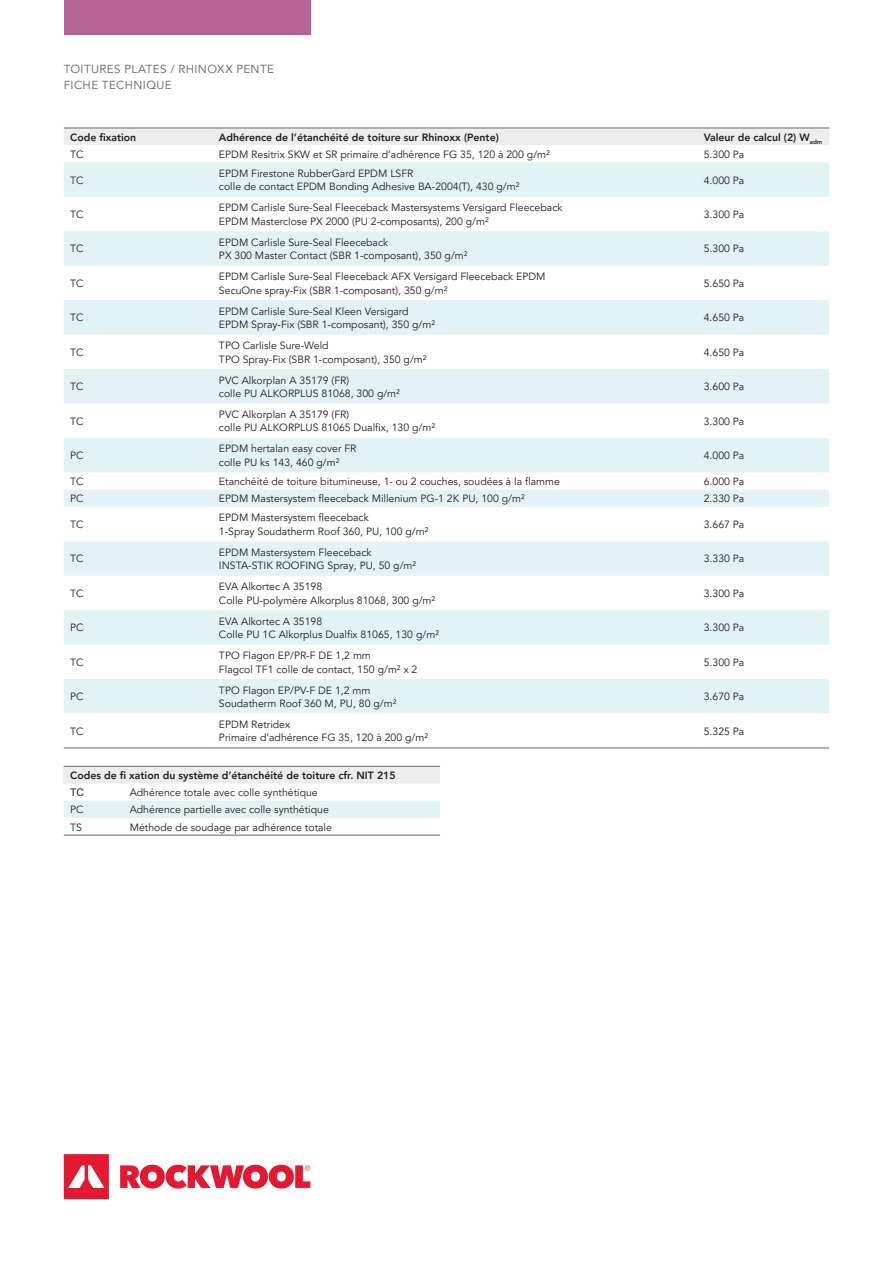
<style>
.page{position:relative;width:893px;height:1263px;background:#fff}
.page>*{position:absolute;margin:0;border:0;box-sizing:border-box;transform-origin:0 0}
.t1{font:11.7px/16.5px "Avenir LT Pro";letter-spacing:.035em;color:#636366}
.t2{font:10.5px/13.5px "Avenir LT Pro";color:#231f20}
.t3{font:800 10.5px "Avenir LT Pro";color:#231f20}
.t4{font:10.5px "Arial";color:#231f20}
</style>
<div class="page">
<div style="left:64px;top:0;width:246px;height:34px;background:#b76397"></div>
<svg style="left:64px;top:1154px;width:246px;height:45px"></svg>
<div style="left:64px;top:129px;width:765px;height:16px;background:#ededee"></div>
<svg style="left:64px;top:162px;width:765px;height:345px;fill:#e2f3f6"></svg>
<svg style="left:64px;top:541px;width:765px;height:172px;fill:#e2f3f6"></svg>
<hr style="left:64px;top:128px;width:149px;height:1px;background:#636366">
<hr style="left:213px;top:128px;width:484px;height:1px;background:#636366">
<hr style="left:697px;top:128px;width:132px;height:1px;background:#636366">
<hr style="left:64px;top:747px;width:149px;height:1px;background:#636366">
<hr style="left:213px;top:747px;width:484px;height:1px;background:#636366">
<hr style="left:697px;top:747px;width:132px;height:1px;background:#636366">
<div style="left:64px;top:766px;width:376px;height:17px;background:#ededee"></div>
<svg style="left:64px;top:801px;width:376px;height:34px"></svg>
<hr style="left:64px;top:766px;width:59px;height:1px;background:#636366">
<hr style="left:123px;top:766px;width:317px;height:1px;background:#636366">
<hr style="left:64px;top:835px;width:59px;height:1px;background:#636366">
<hr style="left:123px;top:835px;width:317px;height:1px;background:#636366">
<p class="t1" style="left:64px;top:61px;width:212px">TOITURES PLATES / RHINOXX PENTE<br>FICHE TECHNIQUE</p>
<p class="t3" style="left:70px;top:131px;width:68px">Code fixation</p>
<p class="t3" style="left:219px;top:131px;width:281px">Adhérence de l’étanchéité de toiture sur Rhinoxx (Pente)</p>
<p class="t3" style="left:704px;top:131px;width:120px">Valeur de calcul (2) W<sub>adm</sub></p>
<p class="t2" style="left:70px;top:148px;width:15px">TC</p>
<p class="t2" style="left:219px;top:148px;width:332px">EPDM Resitrix SKW et SR primaire d’adhérence FG 35, 120 à 200 g/m²</p>
<p class="t2" style="left:704px;top:148px;width:42px">5.300 Pa</p>
<p class="t2" style="left:70px;top:173px;width:15px">TC</p>
<p class="t2" style="left:219px;top:167px;width:302px">EPDM Firestone RubberGard EPDM LSFR<br>colle de contact EPDM Bonding Adhesive BA-2004(T), 430 g/m²</p>
<p class="t2" style="left:704px;top:173px;width:42px">4.000 Pa</p>
<p class="t2" style="left:70px;top:208px;width:15px">TC</p>
<p class="t2" style="left:219px;top:201px;width:345px">EPDM Carlisle Sure-Seal Fleeceback Mastersystems Versigard Fleeceback<br>EPDM Masterclose PX 2000 (PU 2-composants), 200 g/m²</p>
<p class="t2" style="left:704px;top:208px;width:42px">3.300 Pa</p>
<p class="t2" style="left:70px;top:242px;width:15px">TC</p>
<p class="t2" style="left:219px;top:236px;width:250px">EPDM Carlisle Sure-Seal Fleeceback<br>PX 300 Master Contact (SBR 1-composant), 350 g/m²</p>
<p class="t2" style="left:704px;top:242px;width:42px">5.300 Pa</p>
<p class="t2" style="left:70px;top:277px;width:15px">TC</p>
<p class="t2" style="left:219px;top:270px;width:328px">EPDM Carlisle Sure-Seal Fleeceback AFX Versigard Fleeceback EPDM<br>SecuOne spray-Fix (SBR 1-composant), 350 g/m²</p>
<p class="t2" style="left:704px;top:277px;width:42px">5.650 Pa</p>
<p class="t2" style="left:70px;top:311px;width:15px">TC</p>
<p class="t2" style="left:219px;top:304px;width:218px">EPDM Carlisle Sure-Seal Kleen Versigard<br>EPDM Spray-Fix (SBR 1-composant), 350 g/m²</p>
<p class="t2" style="left:704px;top:311px;width:42px">4.650 Pa</p>
<p class="t2" style="left:70px;top:346px;width:15px">TC</p>
<p class="t2" style="left:219px;top:339px;width:209px">TPO Carlisle Sure-Weld<br>TPO Spray-Fix (SBR 1-composant), 350 g/m²</p>
<p class="t2" style="left:704px;top:346px;width:42px">4.650 Pa</p>
<p class="t2" style="left:70px;top:380px;width:15px">TC</p>
<p class="t2" style="left:219px;top:373px;width:183px">PVC Alkorplan A 35179 (FR)<br>colle PU ALKORPLUS 81068, 300 g/m²</p>
<p class="t2" style="left:704px;top:380px;width:42px">3.600 Pa</p>
<p class="t2" style="left:70px;top:414px;width:15px">TC</p>
<p class="t2" style="left:219px;top:408px;width:218px">PVC Alkorplan A 35179 (FR)<br>colle PU ALKORPLUS 81065 Dualfix, 130 g/m²</p>
<p class="t2" style="left:704px;top:414px;width:42px">3.300 Pa</p>
<p class="t2" style="left:70px;top:449px;width:15px">PC</p>
<p class="t2" style="left:219px;top:442px;width:139px">EPDM hertalan easy cover FR colle PU ks 143, 460 g/m²</p>
<p class="t2" style="left:704px;top:449px;width:42px">4.000 Pa</p>
<p class="t2" style="left:70px;top:475px;width:15px">TC</p>
<p class="t2" style="left:219px;top:475px;width:342px">Etanchéité de toiture bitumineuse, 1- ou 2 couches, soudées à la flamme</p>
<p class="t2" style="left:704px;top:475px;width:42px">6.000 Pa</p>
<p class="t2" style="left:70px;top:492px;width:15px">PC</p>
<p class="t2" style="left:219px;top:492px;width:307px">EPDM Mastersystem fleeceback Millenium PG-1 2K PU, 100 g/m²</p>
<p class="t2" style="left:704px;top:492px;width:42px">2.330 Pa</p>
<p class="t2" style="left:70px;top:518px;width:15px">TC</p>
<p class="t2" style="left:219px;top:511px;width:211px">EPDM Mastersystem fleeceback<br>1-Spray Soudatherm Roof 360, PU, 100 g/m²</p>
<p class="t2" style="left:704px;top:518px;width:42px">3.667 Pa</p>
<p class="t2" style="left:70px;top:552px;width:15px">TC</p>
<p class="t2" style="left:219px;top:545px;width:199px">EPDM Mastersystem Fleeceback<br>INSTA-STIK ROOFING Spray, PU, 50 g/m²</p>
<p class="t2" style="left:704px;top:552px;width:42px">3.330 Pa</p>
<p class="t2" style="left:70px;top:587px;width:15px">TC</p>
<p class="t2" style="left:219px;top:580px;width:218px">EVA Alkortec A 35198<br>Colle PU-polymère Alkorplus 81068, 300 g/m²</p>
<p class="t2" style="left:704px;top:587px;width:42px">3.300 Pa</p>
<p class="t2" style="left:70px;top:621px;width:15px">PC</p>
<p class="t2" style="left:219px;top:614px;width:222px">EVA Alkortec A 35198<br>Colle PU 1C Alkorplus Dualfix 81065, 130 g/m²</p>
<p class="t2" style="left:704px;top:621px;width:42px">3.300 Pa</p>
<p class="t2" style="left:70px;top:656px;width:15px">TC</p>
<p class="t2" style="left:219px;top:649px;width:200px">TPO Flagon EP/PR-F DE 1,2 mm<br>Flagcol TF1 colle de contact, 150 g/m² x 2</p>
<p class="t2" style="left:704px;top:656px;width:42px">5.300 Pa</p>
<p class="t2" style="left:70px;top:690px;width:15px">PC</p>
<p class="t2" style="left:219px;top:683px;width:179px">TPO Flagon EP/PV-F DE 1,2 mm<br>Soudatherm Roof 360 M, PU, 80 g/m²</p>
<p class="t2" style="left:704px;top:690px;width:42px">3.670 Pa</p>
<p class="t2" style="left:70px;top:724px;width:15px">TC</p>
<p class="t2" style="left:219px;top:718px;width:211px">EPDM Retridex<br>Primaire d’adhérence FG 35, 120 à 200 g/m²</p>
<p class="t2" style="left:704px;top:724px;width:42px">5.325 Pa</p>
<p class="t3" style="left:70px;top:769px;width:327px">Codes de fi xation du système d’étanchéité de toiture cfr. NIT 215</p>
<p class="t4" style="left:70px;top:785px;width:15px">TC</p>
<p class="t2" style="left:130px;top:786px;width:190px">Adhérence totale avec colle synthétique</p>
<p class="t2" style="left:70px;top:803px;width:15px">PC</p>
<p class="t2" style="left:130px;top:803px;width:201px">Adhérence partielle avec colle synthétique</p>
<p class="t2" style="left:70px;top:820px;width:13px">TS</p>
<p class="t2" style="left:130px;top:820px;width:204px">Méthode de soudage par adhérence totale</p>
</div>
